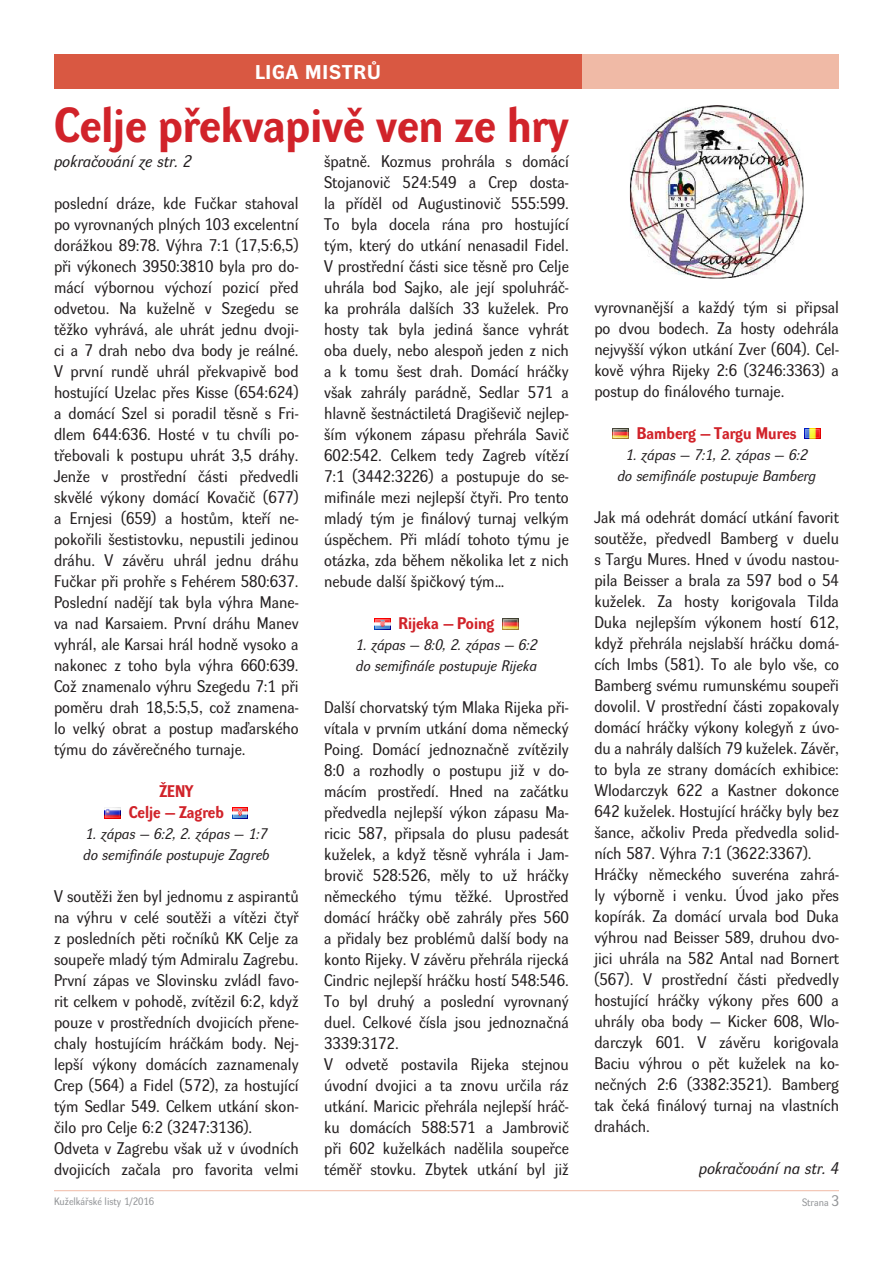
<style>
.page{position:relative;width:893px;height:1263px;background:#fff}
.page>*{position:absolute;margin:0;border:0;box-sizing:border-box;transform-origin:0 0}
.t1{font:800 48px "Dynamo RCE";color:#d1232a}
.t2{font:800 19.5px "Dynamo RECE";letter-spacing:.05em;color:#fff}
.t3{font:16.5px/21px "Dynamo RCE";color:#231f20;text-align:justify}
.t4{font:800 16.5px/20.9px "Dynamo RCE";color:#d1232a;text-align:center}
.t5{font:italic 16.5px "Dynamo RCE";color:#231f20}
.t6{font:italic 15px/21px "Dynamo RCE";color:#231f20}
.t7{font:10.5px "Dynamo RCE";color:#939598}
.s1{font-size:15px}
</style>
<div class="page">
<hr style="left:54px;top:1190px;width:785px;height:1px;background:#f0baa6">
<div style="left:582px;top:54px;width:257px;height:34px;background:#f0baa6"></div>
<div style="left:54px;top:54px;width:528px;height:34px;background:#d95842"></div>
<img style="left:105px;top:808px;width:15px;height:10px">
<img style="left:232px;top:808px;width:16px;height:10px">
<img style="left:375px;top:619px;width:15px;height:10px">
<img style="left:503px;top:619px;width:15px;height:10px">
<img style="left:613px;top:428px;width:15px;height:11px">
<img style="left:805px;top:428px;width:15px;height:11px">
<img style="left:630px;top:105px;width:173px;height:174px">
<p class="t2" style="left:255px;top:61px;width:127px">LIGA MISTRŮ</p>
<h1 class="t1" style="left:54px;top:98px;width:516px">Celje překvapivě ven ze hry</h1>
<p class="t5" style="left:54px;top:152px;width:139px">pokračování ze str. 2</p>
<p class="t3" style="left:54px;top:193px;width:246px">poslední dráze, kde Fučkar stahoval po vyrovnaných plných 103 excelentní dorážkou 89:78. Výhra 7:1 (17,5:6,5) při výkonech 3950:3810 byla pro do&shy;mácí výbornou výchozí pozicí před odvetou. Na kuželně v Szegedu se těžko vyhrává, ale uhrát jednu dvoji&shy;ci a 7 drah nebo dva body je reálné.<br>V první rundě uhrál překvapivě bod hostující Uzelac přes Kisse (654:624) a domácí Szel si poradil těsně s Fri&shy;dlem 644:636. Hosté v tu chvíli po&shy;třebovali k postupu uhrát 3,5 dráhy.<br>Jenže v prostřední části předvedli skvělé výkony domácí Kovačič (677) a Ernjesi (659) a hostům, kteří ne&shy;pokořili šestistovku, nepustili jedinou dráhu. V závěru uhrál jednu dráhu Fučkar při prohře s Fehérem 580:637.<br>Poslední nadějí tak byla výhra Mane&shy;va nad Karsaiem. První dráhu Manev vyhrál, ale Karsai hrál hodně vysoko a nakonec z toho byla výhra 660:639.<br>Což znamenalo výhru Szegedu 7:1 při poměru drah 18,5:5,5, což znamena&shy;lo velký obrat a postup maďarského týmu do závěrečného turnaje.</p>
<p class="t4" style="left:129px;top:781px;width:97px">ŽENY<br>Celje — Zagreb</p>
<p class="t6" style="left:83px;top:824px;width:188px">1. zápas — 6:2, 2. zápas — 1:7 do semifinále postupuje Zagreb</p>
<p class="t3" style="left:54px;top:886px;width:246px;text-align:left">V soutěži žen byl jednomu z aspirantů na výhru v celé soutěži a vítězi čtyř z posledních pěti ročníků KK Celje za soupeře mladý tým Admiralu Zagrebu.<br>První zápas ve Slovinsku zvládl favo&shy;rit celkem v pohodě, zvítězil 6:2, když pouze v prostředních dvojicích přene&shy;chaly hostujícím hráčkám body. Nej&shy;lepší výkony domácích zaznamenaly Crep (564) a Fidel (572), za hostující tým Sedlar 549. Celkem utkání skon&shy;čilo pro Celje 6:2 (3247:3136).<br>Odveta v Zagrebu však už v úvodních dvojicích začala pro favorita velmi</p>
<p class="t3" style="left:324px;top:151px;width:246px">špatně. Kozmus prohrála s domácí Stojanovič 524:549 a Crep dosta&shy;la příděl od Augustinovič 555:599.<br>To byla docela rána pro hostující tým, který do utkání nenasadil Fidel.<br>V prostřední části sice těsně pro Celje uhrála bod Sajko, ale její spoluhráč&shy;ka prohrála dalších 33 kuželek. Pro hosty tak byla jediná šance vyhrát oba duely, nebo alespoň jeden z nich a k tomu šest drah. Domácí hráčky však zahrály parádně, Sedlar 571 a hlavně šestnáctiletá Dragiševič nejlep&shy;ším výkonem zápasu přehrála Savič 602:542. Celkem tedy Zagreb vítězí 7:1 (3442:3226) a postupuje do se&shy;mifinále mezi nejlepší čtyři. Pro tento mladý tým je finálový turnaj velkým úspěchem. Při mládí tohoto týmu je otázka, zda během několika let z nich nebude další špičkový tým…</p>
<p class="t4" style="left:399px;top:613px;width:97px">Rijeka — Poing</p>
<p class="t6" style="left:356px;top:635px;width:183px">1. zápas — 8:0, 2. zápas — 6:2 do semifinále postupuje Rijeka</p>
<p class="t3" style="left:324px;top:697px;width:246px;text-align:left">Další chorvatský tým Mlaka Rijeka při&shy;vítala v prvním utkání doma německý Poing. Domácí jednoznačně zvítězily 8:0 a rozhodly o postupu již v do&shy;mácím prostředí. Hned na začátku předvedla nejlepší výkon zápasu Ma&shy;ricic 587, připsala do plusu padesát kuželek, a když těsně vyhrála i Jam&shy;brovič 528:526, měly to už hráčky německého týmu těžké. Uprostřed domácí hráčky obě zahrály přes 560 a přidaly bez problémů další body na konto Rijeky. V závěru přehrála rijecká Cindric nejlepší hráčku hostí 548:546.<br>To byl druhý a poslední vyrovnaný duel. Celkové čísla jsou jednoznačná 3339:3172.<br>V odvetě postavila Rijeka stejnou úvodní dvojici a ta znovu určila ráz utkání. Maricic přehrála nejlepší hráč&shy;ku domácích 588:571 a Jambrovič při 602 kuželkách nadělila soupeřce téměř stovku. Zbytek utkání byl již</p>
<p class="t3" style="left:594px;top:297px;width:246px">vyrovnanější a každý tým si připsal po dvou bodech. Za hosty odehrála nejvyšší výkon utkání Zver (604). Cel&shy;kově výhra Rijeky 2:6 (3246:3363) a postup do finálového turnaje.</p>
<p class="t4" style="left:637px;top:423px;width:161px">Bamberg — Targu Mures</p>
<p class="t6" style="left:617px;top:444px;width:200px;text-align:center">1. zápas — 7:1, 2. zápas — 6:2 do semifinále postupuje Bamberg</p>
<p class="t3" style="left:594px;top:507px;width:246px;text-align:left">Jak má odehrát domácí utkání favorit soutěže, předvedl Bamberg v duelu s Targu Mures. Hned v úvodu nastou&shy;pila Beisser a brala za 597 bod o 54 kuželek. Za hosty korigovala Tilda Duka nejlepším výkonem hostí 612, když přehrála nejslabší hráčku domá&shy;cích Imbs (581). To ale bylo vše, co Bamberg svému rumunskému soupeři dovolil. V prostřední části zopakovaly domácí hráčky výkony kolegyň z úvo&shy;du a nahrály dalších 79 kuželek. Závěr, to byla ze strany domácích exhibice:<br>Wlodarczyk 622 a Kastner dokonce 642 kuželek. Hostující hráčky byly bez šance, ačkoliv Preda předvedla solid&shy;ních 587. Výhra 7:1 (3622:3367).<br>Hráčky německého suveréna zahrá&shy;ly výborně i venku. Úvod jako přes kopírák. Za domácí urvala bod Duka výhrou nad Beisser 589, druhou dvo&shy;jici uhrála na 582 Antal nad Bornert (567). V prostřední části předvedly hostující hráčky výkony přes 600 a uhrály oba body — Kicker 608, Wlo&shy;darczyk 601. V závěru korigovala Baciu výhrou o pět kuželek na ko&shy;nečných 2:6 (3382:3521). Bamberg tak čeká finálový turnaj na vlastních drahách.</p>
<p class="t5" style="left:699px;top:1159px;width:142px">pokračování na str. 4</p>
<p class="t7" style="left:54px;top:1195px;width:102px">Kuželkářské listy 1/2016</p>
<p class="t7" style="left:802px;top:1197px;width:38px">Strana <span class="s1">3</span></p>
</div>
